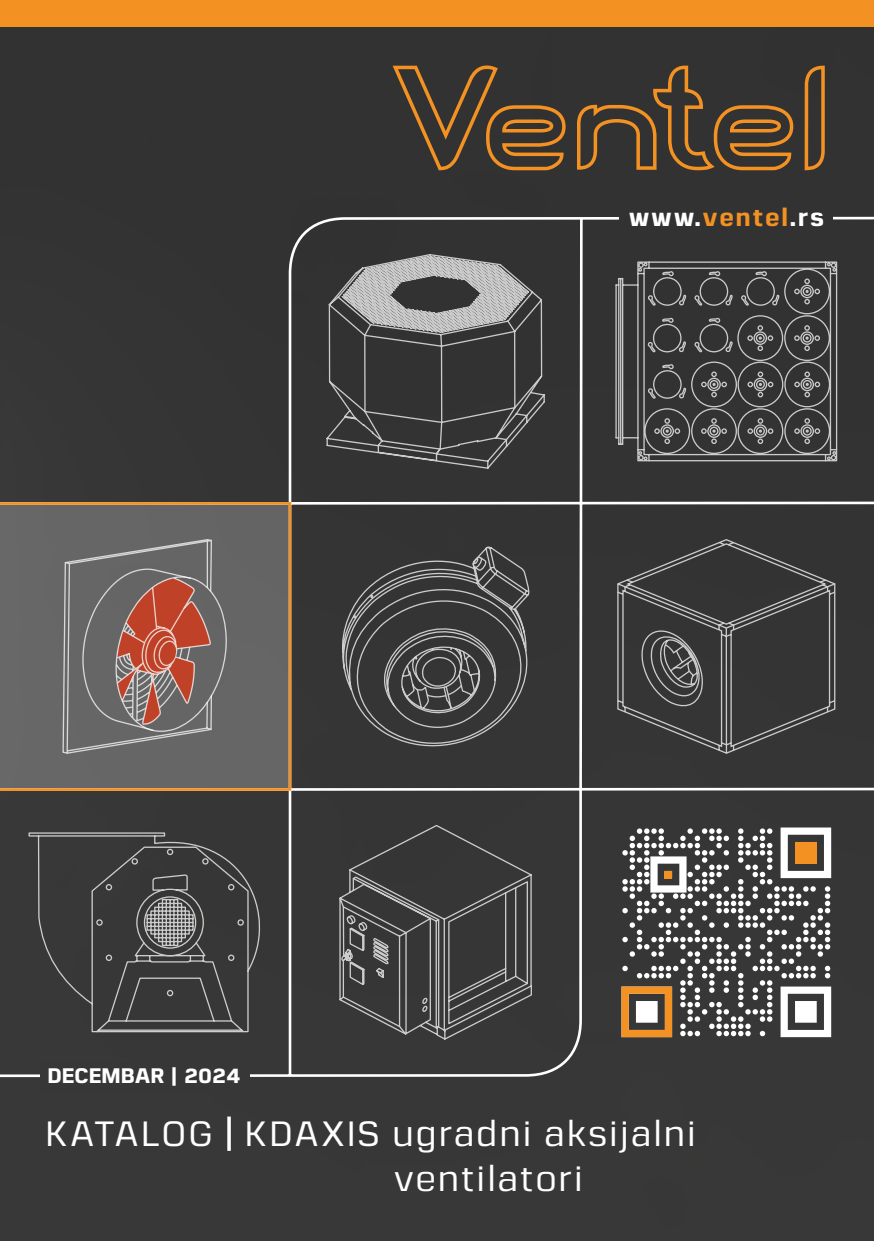
<style>
.page{position:relative;width:874px;height:1241px;background:#fff}
.page>*{position:absolute;margin:0;border:0;box-sizing:border-box;transform-origin:0 0}
.t1{font:35px/44.6px "Gunar Regular 6";letter-spacing:.06em;color:#fff}
.t2{font:24.5px "Gunar Regular 7";letter-spacing:.09em;color:#fff}
.t3{font:21px "Gunar Regular 7";color:#fff}
.s1{color:#f39222}
</style>
<div class="page">
<div style="left:0;top:27px;width:873px;height:1213px;background:#373737"></div>
<div style="left:0;top:0;width:873px;height:27px;background:#f39222"></div>
<div style="left:0;top:215px;width:873px;height:863px;background:#353535"></div>
<div style="left:0;top:502px;width:291px;height:288px;background:#666"></div>
<svg style="left:802px;top:63px;width:24px;height:110px;background:#6a4e2c"></svg>
<svg style="left:390px;top:63px;width:177px;height:109px;background:#50402f"></svg>
<svg style="left:575px;top:63px;width:219px;height:109px;background:#50412f"></svg>
<svg style="left:615px;top:261px;width:221px;height:200px;background:#4c4c4c"></svg>
<svg style="left:326px;top:254px;width:218px;height:214px;background:#545454"></svg>
<svg style="left:617px;top:539px;width:218px;height:214px;background:#404040"></svg>
<svg style="left:342px;top:546px;width:187px;height:200px;background:#484848"></svg>
<svg style="left:339px;top:824px;width:192px;height:215px;background:#454545"></svg>
<svg style="left:28px;top:832px;width:232px;height:200px;background:#444"></svg>
<div style="left:619px;top:201px;width:213px;height:30px;background:#323232"></div>
<svg style="left:621px;top:828px;width:208px;height:208px"></svg>
<div style="left:664px;top:870px;width:7px;height:8px;background:#f39222"></div>
<div style="left:794px;top:841px;width:22px;height:22px;background:#f39222"></div>
<div style="left:40px;top:1061px;width:209px;height:29px;background:#373737"></div>
<svg style="left:227px;top:1118px;width:4px;height:30px"></svg>
<svg style="left:62px;top:539px;width:166px;height:214px;background:#816b67"></svg>
<p class="t3" style="left:47px;top:1060px;width:194px">DECEMBAR | 2024</p>
<p class="t2" style="left:628px;top:199px;width:196px">www.<span class="s1">ventel</span>.rs</p>
<p class="t1" style="left:394px;top:1109px;width:303px;text-indent:-348px">KATALOG KDAXIS ugradni aksijalni ventilatori</p>
</div>
